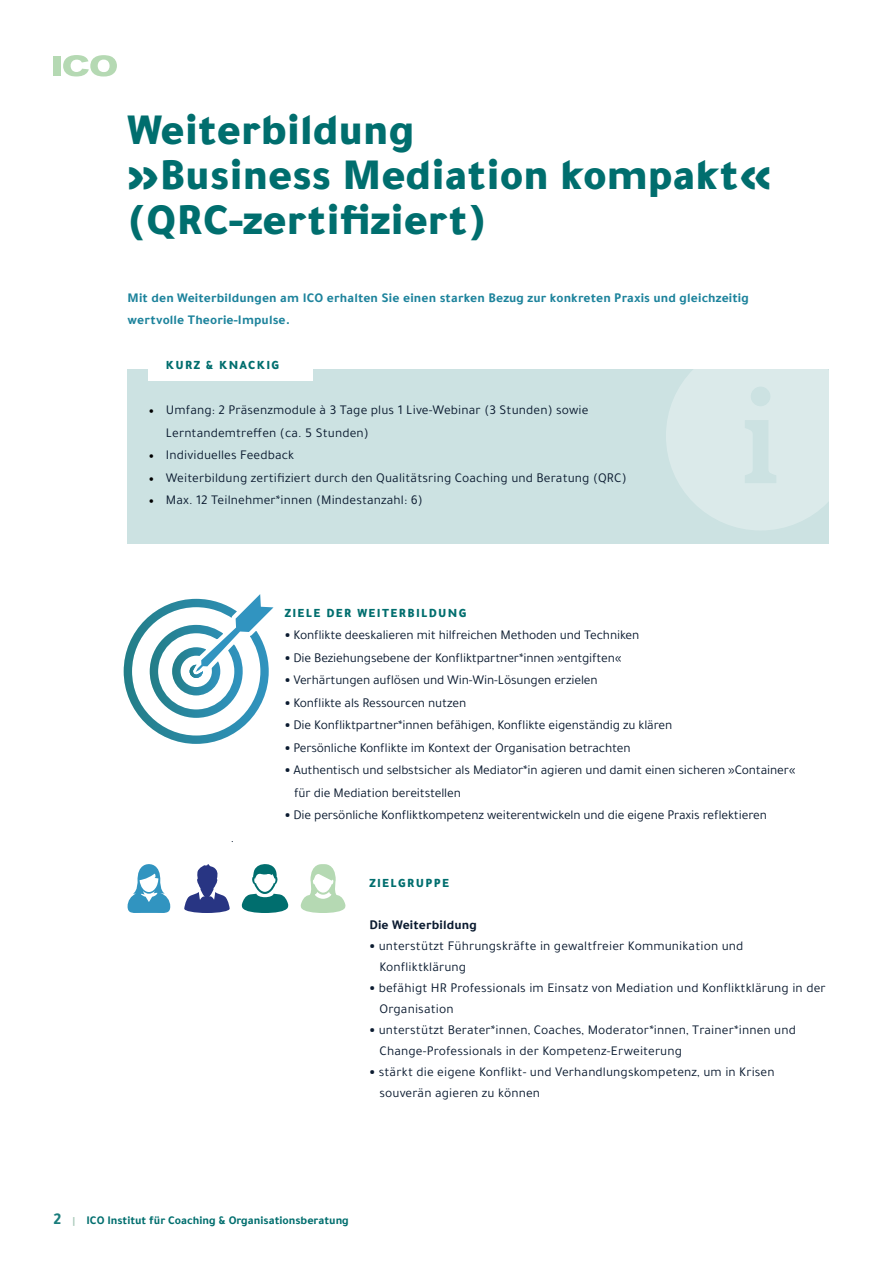
<style>
.page{position:relative;width:893px;height:1263px;background:#fff}
.page>*{position:absolute;margin:0;border:0;box-sizing:border-box;transform-origin:0 0}
.t1{font:900 45px/45px "Tajawal";color:#006e6e}
.t2{font:13.5px/21px "Tajawal";letter-spacing:.01em;color:#0b1b30}
.t3{font:13.5px/22.5px "Tajawal";letter-spacing:-.01em;color:#0b1b30}
.t4{font:700 13.5px/22.5px "Tajawal";letter-spacing:.01em;color:#1d839c}
.t5{font:700 13.5px "Tajawal";letter-spacing:.01em;color:#0b1b30}
.t6{font:900 12.75px "Tajawal";letter-spacing:.1em;color:#006e6e}
.t7{font:12.75px "Tajawal";color:#0b1b30}
.t8{font:700 12px "Tajawal";color:#006e6e}
.s1{font-family:"Minion Pro";color:#000}
.s2{font-weight:900}
.s3{font-size:16.5px;color:#1a7d7c}
.s4{font-size:10.5px;color:#a7c8b8}
</style>
<div class="page">
<div style="left:53px;top:56px;width:7px;height:20px;background:#b5d9b3"></div>
<svg style="left:63px;top:55px;width:54px;height:21px"></svg>
<div style="left:128px;top:369px;width:701px;height:174px;background:#cce2e2"></div>
<svg style="left:666px;top:369px;width:163px;height:161px"></svg>
<div style="left:148px;top:346px;width:165px;height:35px;background:#fff"></div>
<svg style="left:123px;top:594px;width:150px;height:150px"></svg>
<svg style="left:184px;top:864px;width:46px;height:49px"></svg>
<svg style="left:301px;top:864px;width:45px;height:49px"></svg>
<svg style="left:242px;top:864px;width:46px;height:49px"></svg>
<svg style="left:128px;top:864px;width:42px;height:49px"></svg>
<h1 class="t1" style="left:128px;top:105px;width:645px">Weiterbildung<br>»Business Mediation kompakt« (QRC-zertifiziert)</h1>
<p class="t4" style="left:128px;top:286px;width:623px">Mit den Weiterbildungen am ICO erhalten Sie einen starken Bezug zur konkreten Praxis und gleichzeitig wertvolle Theorie-Impulse.</p>
<p class="t6" style="left:166px;top:354px;width:115px">KURZ &amp; KNACKIG</p>
<p class="t2" style="left:166px;top:399px;width:424px;line-height:22.5px;text-indent:-17px"><span class="s1">•</span> Umfang: 2 Präsenzmodule à 3 Tage plus 1 Live-Webinar (3 Stunden) sowie<br>Lerntandemtreffen (ca. 5 Stunden)</p>
<p class="t2" style="left:149px;top:444px;width:147px"><span class="s1">•</span> Individuelles Feedback</p>
<p class="t2" style="left:149px;top:467px;width:479px"><span class="s1">•</span> Weiterbildung zertifiziert durch den Qualitätsring Coaching und Beratung (QRC)</p>
<p class="t2" style="left:149px;top:489px;width:275px"><span class="s1">•</span> Max. 12 Teilnehmer*innen (Mindestanzahl: 6)</p>
<p class="t7" style="left:231px;top:829px;width:5px">.</p>
<p class="t6" style="left:285px;top:601px;width:183px">ZIELE DER WEITERBILDUNG</p>
<p class="t3" style="left:285px;top:624px;width:356px"><span class="s2">•</span> Konflikte deeskalieren mit hilfreichen Methoden und Techniken</p>
<p class="t3" style="left:285px;top:646px;width:338px"><span class="s2">•</span> Die Beziehungsebene der Konfliktpartner*innen »entgiften«</p>
<p class="t3" style="left:285px;top:669px;width:314px"><span class="s2">•</span> Verhärtungen auflösen und Win-Win-Lösungen erzielen</p>
<p class="t3" style="left:285px;top:691px;width:183px"><span class="s2">•</span> Konflikte als Ressourcen nutzen</p>
<p class="t3" style="left:285px;top:714px;width:389px"><span class="s2">•</span> Die Konfliktpartner*innen befähigen, Konflikte eigenständig zu klären</p>
<p class="t3" style="left:285px;top:736px;width:347px"><span class="s2">•</span> Persönliche Konflikte im Kontext der Organisation betrachten</p>
<p class="t3" style="left:294px;top:759px;width:503px;text-indent:-9px"><span class="s2">•</span> Authentisch und selbstsicher als Mediator*in agieren und damit einen sicheren »Container« für die Mediation bereitstellen</p>
<p class="t3" style="left:285px;top:804px;width:484px"><span class="s2">•</span> Die persönliche Konfliktkompetenz weiterentwickeln und die eigene Praxis reflektieren</p>
<p class="t6" style="left:369px;top:871px;width:81px">ZIELGRUPPE</p>
<p class="t5" style="left:369px;top:914px;width:109px">Die Weiterbildung</p>
<p class="t2" style="left:380px;top:935px;width:365px;text-indent:-10px"><span class="s2">•</span> unterstützt Führungskräfte in gewaltfreier Kommunikation und<br>Konfliktklärung</p>
<p class="t2" style="left:380px;top:977px;width:448px;text-indent:-10px"><span class="s2">•</span> befähigt HR Professionals im Einsatz von Mediation und Konfliktklärung in der<br>Organisation</p>
<p class="t2" style="left:380px;top:1019px;width:418px;text-indent:-10px"><span class="s2">•</span> unterstützt Berater*innen, Coaches, Moderator*innen, Trainer*innen und<br>Change-Professionals in der Kompetenz-Erweiterung</p>
<p class="t2" style="left:380px;top:1061px;width:396px;text-indent:-10px"><span class="s2">•</span> stärkt die eigene Konflikt- und Verhandlungskompetenz, um in Krisen souverän agieren zu können</p>
<p class="t8" style="left:53px;top:1211px;width:297px"><span class="s3">2</span> <span class="s4">|</span> ICO Institut für Coaching &amp; Organisationsberatung</p>
</div>
